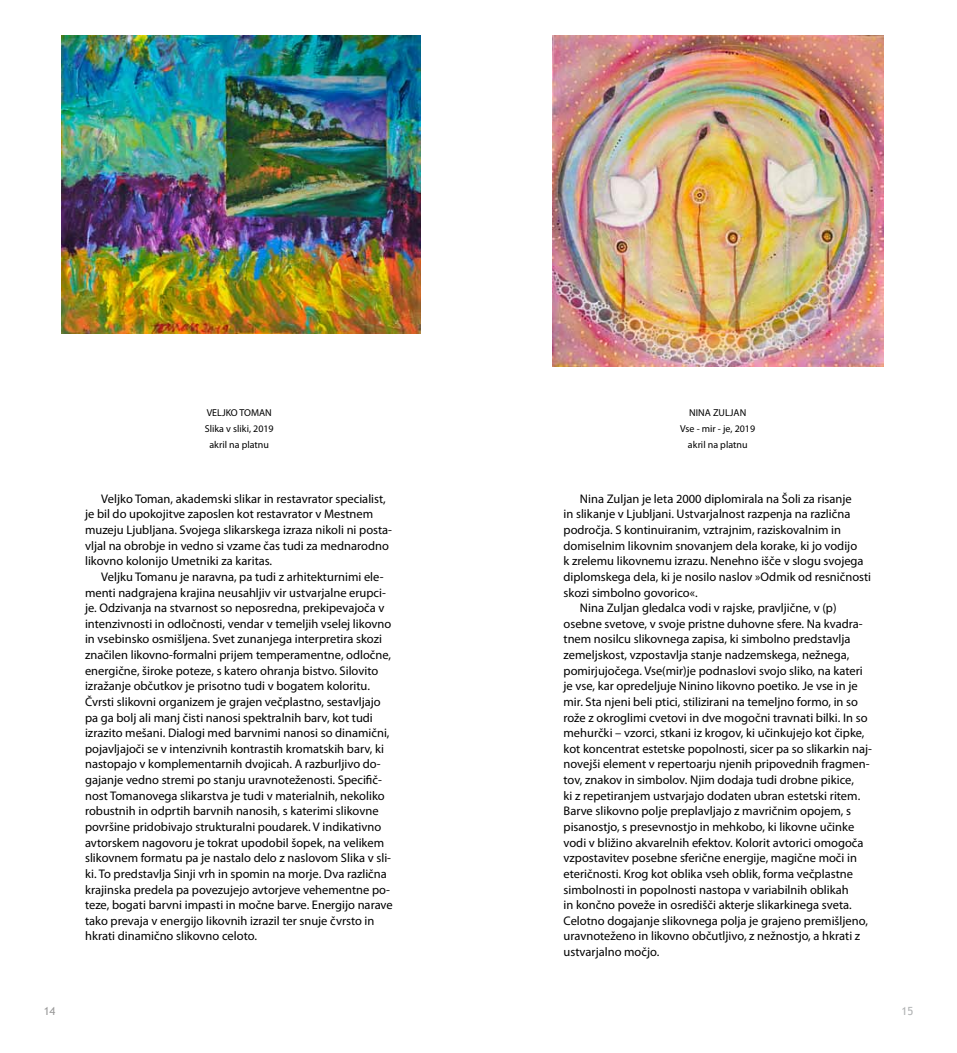
<style>
.page{position:relative;width:957px;height:1053px;background:#fff}
.page>*{position:absolute;margin:0;border:0;box-sizing:border-box;transform-origin:0 0}
.t1{font:12.5px/15.6px "Myriad Pro";color:#000}
.t2{font:11.25px "Trebuchet MS";color:#999}
.t3{font:11.25px "Trebuchet MS";color:#b1b3b4}
.t4{font:10px/15.6px "Myriad Pro";color:#000;text-align:center}
</style>
<div class="page">
<img style="left:553px;top:35px;width:330px;height:331px">
<img style="left:62px;top:35px;width:358px;height:298px">
<p class="t4" style="left:205px;top:405px;width:70px">VELJKO TOMAN<br>Slika v sliki, 2019 akril na platnu</p>
<p class="t4" style="left:680px;top:405px;width:76px">NINA ZULJAN<br>Vse - mir - je, 2019 akril na platnu</p>
<p class="t1" style="left:85px;top:490px;width:308px;text-indent:16px">Veljko Toman, akademski slikar in restavrator specialist, je bil do upokojitve zaposlen kot restavrator v Mestnem muzeju Ljubljana. Svojega slikarskega izraza nikoli ni posta&shy;vljal na obrobje in vedno si vzame čas tudi za mednarodno likovno kolonijo Umetniki za karitas.</p>
<p class="t1" style="left:85px;top:568px;width:309px;text-indent:16px">Veljku Tomanu je naravna, pa tudi z arhitekturnimi ele&shy;menti nadgrajena krajina neusahljiv vir ustvarjalne erupci&shy;je. Odzivanja na stvarnost so neposredna, prekipevajoča v intenzivnosti in odločnosti, vendar v temeljih vselej likovno in vsebinsko osmišljena. Svet zunanjega interpretira skozi značilen likovno-formalni prijem temperamentne, odločne, energične, široke poteze, s katero ohranja bistvo. Silovito izražanje občutkov je prisotno tudi v bogatem koloritu.<br>Čvrsti slikovni organizem je grajen večplastno, sestavljajo pa ga bolj ali manj čisti nanosi spektralnih barv, kot tudi izrazito mešani. Dialogi med barvnimi nanosi so dinamični, pojavljajoči se v intenzivnih kontrastih kromatskih barv, ki nastopajo v komplementarnih dvojicah. A razburljivo do&shy;gajanje vedno stremi po stanju uravnoteženosti. Specifič&shy;nost Tomanovega slikarstva je tudi v materialnih, nekoliko robustnih in odprtih barvnih nanosih, s katerimi slikovne površine pridobivajo strukturalni poudarek. V indikativno avtorskem nagovoru je tokrat upodobil šopek, na velikem slikovnem formatu pa je nastalo delo z naslovom Slika v sli&shy;ki. To predstavlja Sinji vrh in spomin na morje. Dva različna krajinska predela pa povezujejo avtorjeve vehementne po&shy;teze, bogati barvni impasti in močne barve. Energijo narave tako prevaja v energijo likovnih izrazil ter snuje čvrsto in hkrati dinamično slikovno celoto.</p>
<p class="t1" style="left:580px;top:490px;width:273px">Nina Zuljan je leta 2000 diplomirala na Šoli za risanje</p>
<p class="t1" style="left:563px;top:506px;width:288px">in slikanje v Ljubljani. Ustvarjalnost razpenja na različna</p>
<p class="t1" style="left:563px;top:521px;width:279px">področja. S kontinuiranim, vztrajnim, raziskovalnim in</p>
<p class="t1" style="left:563px;top:537px;width:295px">domiselnim likovnim snovanjem dela korake, ki jo vodijo</p>
<p class="t1" style="left:563px;top:553px;width:301px">k zrelemu likovnemu izrazu. Nenehno išče v slogu svojega</p>
<p class="t1" style="left:563px;top:568px;width:309px">diplomskega dela, ki je nosilo naslov »Odmik od resničnosti</p>
<p class="t1" style="left:563px;top:584px;width:135px">skozi simbolno govorico«.</p>
<p class="t1" style="left:580px;top:600px;width:258px">Nina Zuljan gledalca vodi v rajske, pravljične, v (p)</p>
<p class="t1" style="left:563px;top:615px;width:301px">osebne svetove, v svoje pristne duhovne sfere. Na kvadra-</p>
<p class="t1" style="left:563px;top:631px;width:288px">tnem nosilcu slikovnega zapisa, ki simbolno predstavlja</p>
<p class="t1" style="left:563px;top:646px;width:287px">zemeljskost, vzpostavlja stanje nadzemskega, nežnega,</p>
<p class="t1" style="left:563px;top:662px;width:301px">pomirjujočega. Vse(mir)je podnaslovi svojo sliko, na kateri</p>
<p class="t1" style="left:563px;top:678px;width:296px">je vse, kar opredeljuje Ninino likovno poetiko. Je vse in je</p>
<p class="t1" style="left:563px;top:693px;width:296px">mir. Sta njeni beli ptici, stilizirani na temeljno formo, in so</p>
<p class="t1" style="left:563px;top:709px;width:306px">rože z okroglimi cvetovi in dve mogočni travnati bilki. In so</p>
<p class="t1" style="left:563px;top:725px;width:302px">mehurčki – vzorci, stkani iz krogov, ki učinkujejo kot čipke,</p>
<p class="t1" style="left:563px;top:740px;width:310px">kot koncentrat estetske popolnosti, sicer pa so slikarkin naj-</p>
<p class="t1" style="left:563px;top:756px;width:307px">novejši element v repertoarju njenih pripovednih fragmen-</p>
<p class="t1" style="left:563px;top:771px;width:292px">tov, znakov in simbolov. Njim dodaja tudi drobne pikice,</p>
<p class="t1" style="left:563px;top:787px;width:298px">ki z repetiranjem ustvarjajo dodaten ubran estetski ritem.</p>
<p class="t1" style="left:563px;top:803px;width:289px">Barve slikovno polje preplavljajo z mavričnim opojem, s</p>
<p class="t1" style="left:563px;top:818px;width:292px">pisanostjo, s presevnostjo in mehkobo, ki likovne učinke</p>
<p class="t1" style="left:563px;top:834px;width:301px">vodi v bližino akvarelnih efektov. Kolorit avtorici omogoča</p>
<p class="t1" style="left:563px;top:850px;width:295px">vzpostavitev posebne sferične energije, magične moči in</p>
<p class="t1" style="left:563px;top:865px;width:291px">eteričnosti. Krog kot oblika vseh oblik, forma večplastne</p>
<p class="t1" style="left:563px;top:881px;width:287px">simbolnosti in popolnosti nastopa v variabilnih oblikah</p>
<p class="t1" style="left:563px;top:896px;width:290px">in končno poveže in osredišči akterje slikarkinega sveta.</p>
<p class="t1" style="left:563px;top:912px;width:306px">Celotno dogajanje slikovnega polja je grajeno premišljeno,</p>
<p class="t1" style="left:563px;top:928px;width:298px">uravnoteženo in likovno občutljivo, z nežnostjo, a hkrati z</p>
<p class="t1" style="left:563px;top:943px;width:97px">ustvarjalno močjo.</p>
<p class="t2" style="left:44px;top:1004px;width:13px">14</p>
<p class="t3" style="left:901px;top:1004px;width:13px">15</p>
</div>
